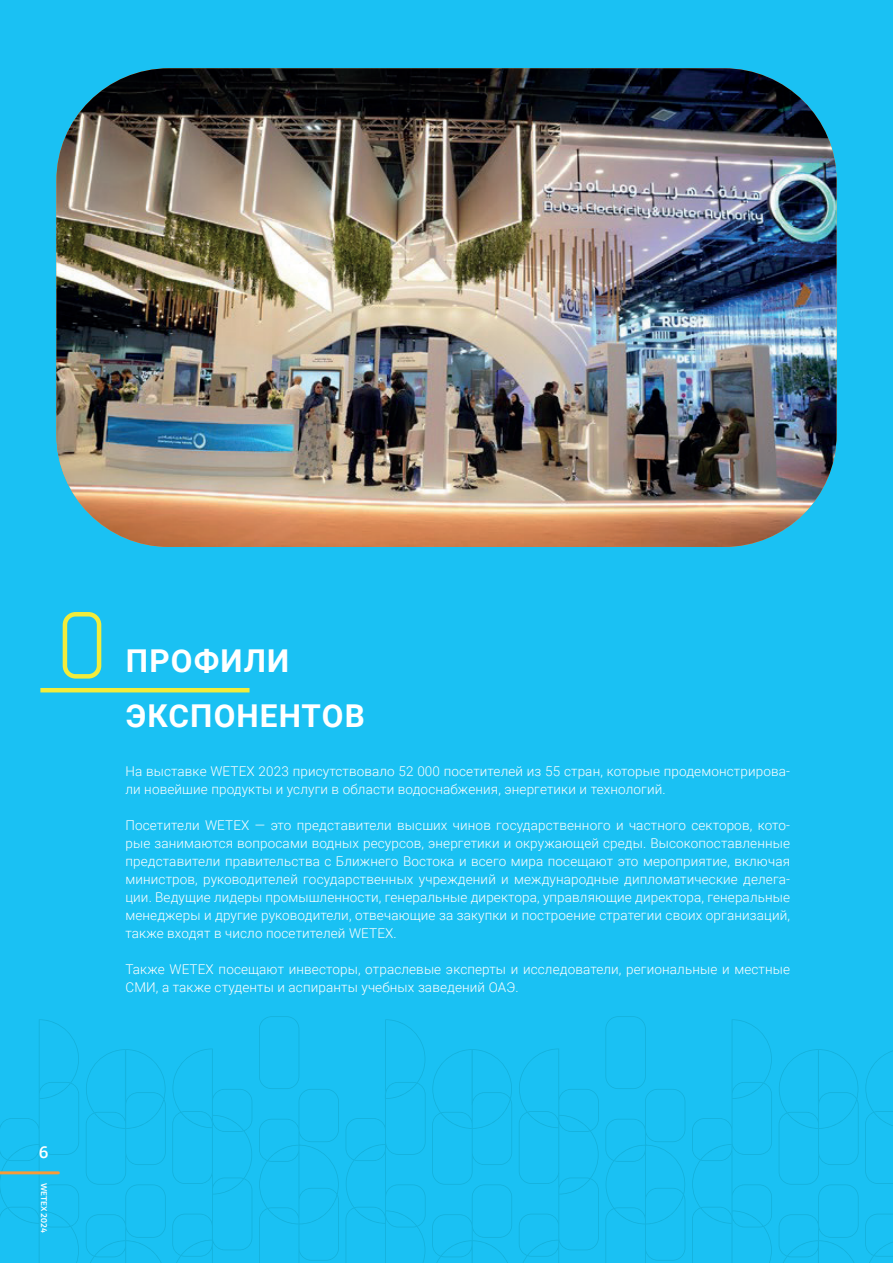
<style>
.page{position:relative;width:893px;height:1263px;background:#1ac1f3}
.page>*{position:absolute;margin:0;border:0;box-sizing:border-box;transform-origin:0 0}
.t1{font:700 31.5px/55.3px "Roboto";letter-spacing:.035em;color:#fff}
.t2{font:500 18px "Dubai";color:#fff}
.t3{font:300 13.5px/18px "Roboto";letter-spacing:.01em;color:#fff}
.t4{font:500 9px "Dubai";color:#fff}
</style>
<div class="page">
<svg style="left:865px;top:1051px;width:28px;height:133px"></svg>
<svg style="left:865px;top:1214px;width:28px;height:49px"></svg>
<svg style="left:692px;top:1019px;width:80px;height:244px"></svg>
<svg style="left:779px;top:1049px;width:80px;height:214px"></svg>
<svg style="left:519px;top:1048px;width:80px;height:215px"></svg>
<svg style="left:605px;top:1016px;width:80px;height:247px"></svg>
<svg style="left:346px;top:1019px;width:80px;height:244px"></svg>
<svg style="left:432px;top:1049px;width:80px;height:214px"></svg>
<svg style="left:172px;top:1048px;width:80px;height:215px"></svg>
<svg style="left:259px;top:1016px;width:80px;height:247px"></svg>
<svg style="left:0;top:1019px;width:79px;height:244px"></svg>
<svg style="left:86px;top:1049px;width:80px;height:214px"></svg>
<hr style="left:40px;top:688px;width:210px;height:4px;background:#f2ec3b">
<div style="left:63px;top:612px;width:38px;height:67px;border:4px solid #f2ec3b;border-radius:11px"></div>
<img style="left:56px;top:68px;width:781px;height:479px">
<hr style="left:0;top:1171px;width:58px;height:3px;background:#f89b38">
<h2 class="t2" style="left:39px;top:1141px;width:11px">6</h2>
<p class="t4" style="left:49px;top:1182px;width:52px;rotate:90deg">WETEX 2024</p>
<h1 class="t1" style="left:126px;top:632px;width:240px">ПРОФИЛИ<br>ЭКСПОНЕНТОВ</h1>
<p class="t3" style="left:125px;top:761px;width:666px">На выставке WETEX 2023 присутствовало 52 000 посетителей из 55 стран, которые продемонстрирова&shy;ли новейшие продукты и услуги в области водоснабжения, энергетики и технологий.</p>
<p class="t3" style="left:125px;top:815px;width:666px;text-align:justify">Посетители WETEX — это представители высших чинов государственного и частного секторов, кото&shy;рые занимаются вопросами водных ресурсов, энергетики и окружающей среды. Высокопоставленные представители правительства с Ближнего Востока и всего мира посещают это мероприятие, включая министров, руководителей государственных учреждений и международные дипломатические делега&shy;ции. Ведущие лидеры промышленности, генеральные директора, управляющие директора, генеральные менеджеры и другие руководители, отвечающие за закупки и построение стратегии своих организаций, также входят в число посетителей WETEX.</p>
<p class="t3" style="left:125px;top:959px;width:666px">Также WETEX посещают инвесторы, отраслевые эксперты и исследователи, региональные и местные<br>СМИ, а также студенты и аспиранты учебных заведений ОАЭ.</p>
</div>
